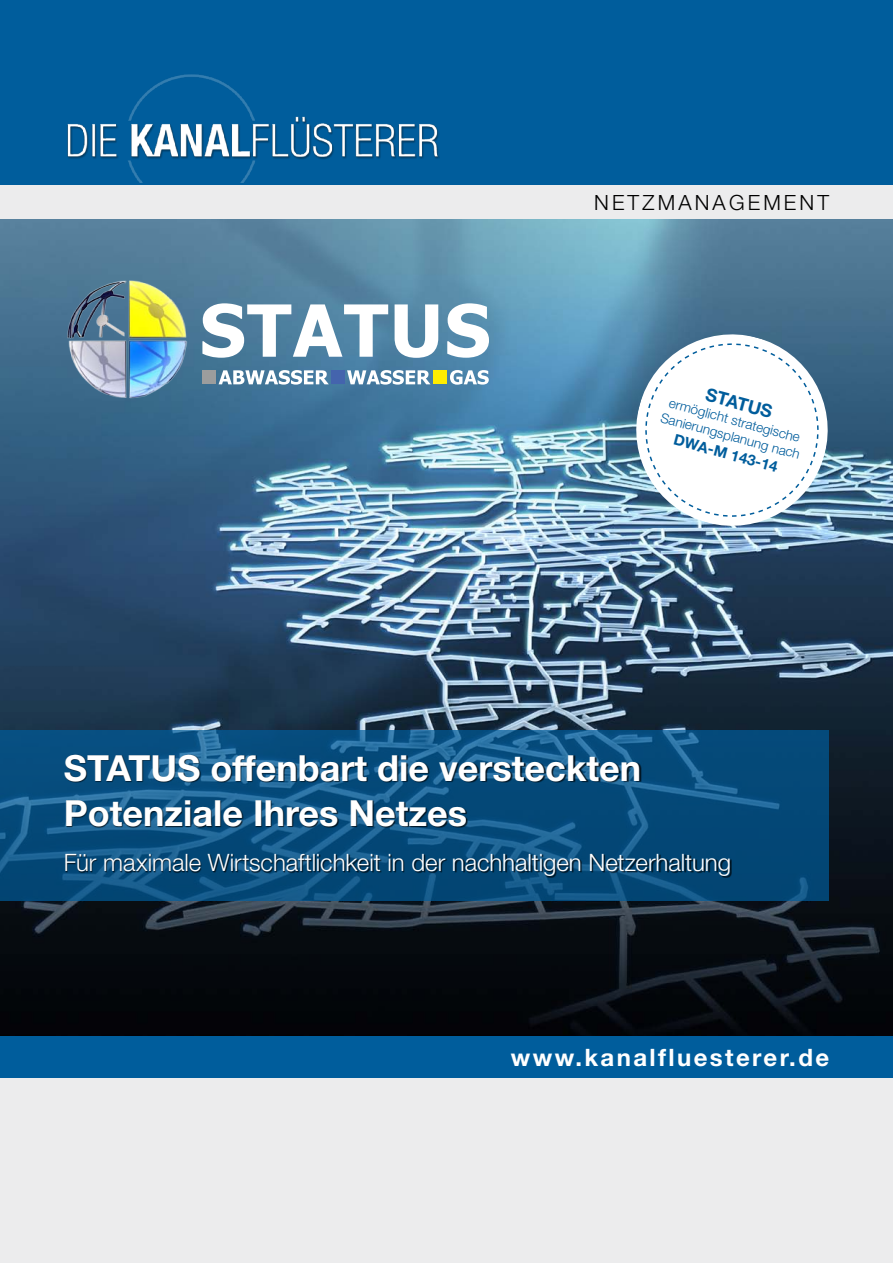
<style>
.page{position:relative;width:893px;height:1263px;background:#fff}
.page>*{position:absolute;margin:0;border:0;box-sizing:border-box;transform-origin:0 0}
.Überschrift_cover_1{font:700 36px "Helvetica Neue";color:#fff}
.Überschrift_2{font:300 24px "Helvetica Neue";letter-spacing:-.005em;color:#fff}
.URL_unten{font:700 24px "Helvetica Neue";letter-spacing:.1em;color:#fff}
.Hauptkategorie_recht{font:300 21px "Helvetica Neue";letter-spacing:.15em;color:#000}
.t1{font:700 18px "Helvetica Neue";color:#005d9c}
.t2{font:700 15px "Helvetica Neue";color:#005d9c}
.t3{font:300 13.5px/16.2px "Helvetica Neue";color:#005d9c;text-align:center}
</style>
<div class="page">
<div style="left:0;top:1078px;width:893px;height:185px;background:#ececed"></div>
<div style="left:0;top:185px;width:893px;height:34px;background:#ececed"></div>
<div style="left:0;top:0;width:893px;height:185px;background:#005d9c"></div>
<div style="left:0;top:1035px;width:893px;height:43px;background:#005d9c"></div>
<img style="left:67px;top:74px;width:373px;height:109px">
<img style="left:0;top:219px;width:893px;height:816px">
<svg style="left:202px;top:303px;width:186px;height:55px"></svg>
<svg style="left:395px;top:304px;width:43px;height:54px"></svg>
<svg style="left:447px;top:303px;width:42px;height:55px"></svg>
<svg style="left:219px;top:370px;width:110px;height:15px"></svg>
<svg style="left:347px;top:370px;width:84px;height:15px"></svg>
<svg style="left:450px;top:370px;width:39px;height:15px"></svg>
<div style="left:433px;top:370px;width:14px;height:14px;background:#ffed00"></div>
<div style="left:331px;top:370px;width:14px;height:14px;background:#4464ad"></div>
<div style="left:202px;top:370px;width:14px;height:14px;background:#9c9d9d"></div>
<img style="left:64px;top:276px;width:126px;height:127px">
<svg style="left:0;top:730px;width:829px;height:170px;background:#094f7f"></svg>
<div style="left:65px;top:755px;width:667px;height:123px;background:#000;opacity:.75"></div>
<svg style="left:626px;top:324px;width:212px;height:212px"></svg>
<p class="Hauptkategorie_recht" style="left:594px;top:190px;width:237px">NETZMANAGEMENT</p>
<p class="t1" style="left:709px;top:383px;width:70px;rotate:15deg">STATUS</p>
<p class="t3" style="left:667px;top:393px;width:145px;rotate:15deg">ermöglicht strategische<br>Sanierungsplanung nach</p>
<p class="t2" style="left:677px;top:430px;width:108px;rotate:15deg">DWA-M 143-14</p>
<p class="Überschrift_cover_1" style="left:64px;top:746px;width:579px">STATUS offenbart die versteckten</p>
<p class="Überschrift_cover_1" style="left:64px;top:791px;width:405px">Potenziale Ihres Netzes</p>
<p class="Überschrift_2" style="left:64px;top:848px;width:669px">Für maximale Wirtschaftlichkeit in der nachhaltigen Netzerhaltung</p>
<p class="URL_unten" style="left:511px;top:1043px;width:320px">www.kanalfluesterer.de</p>
</div>
